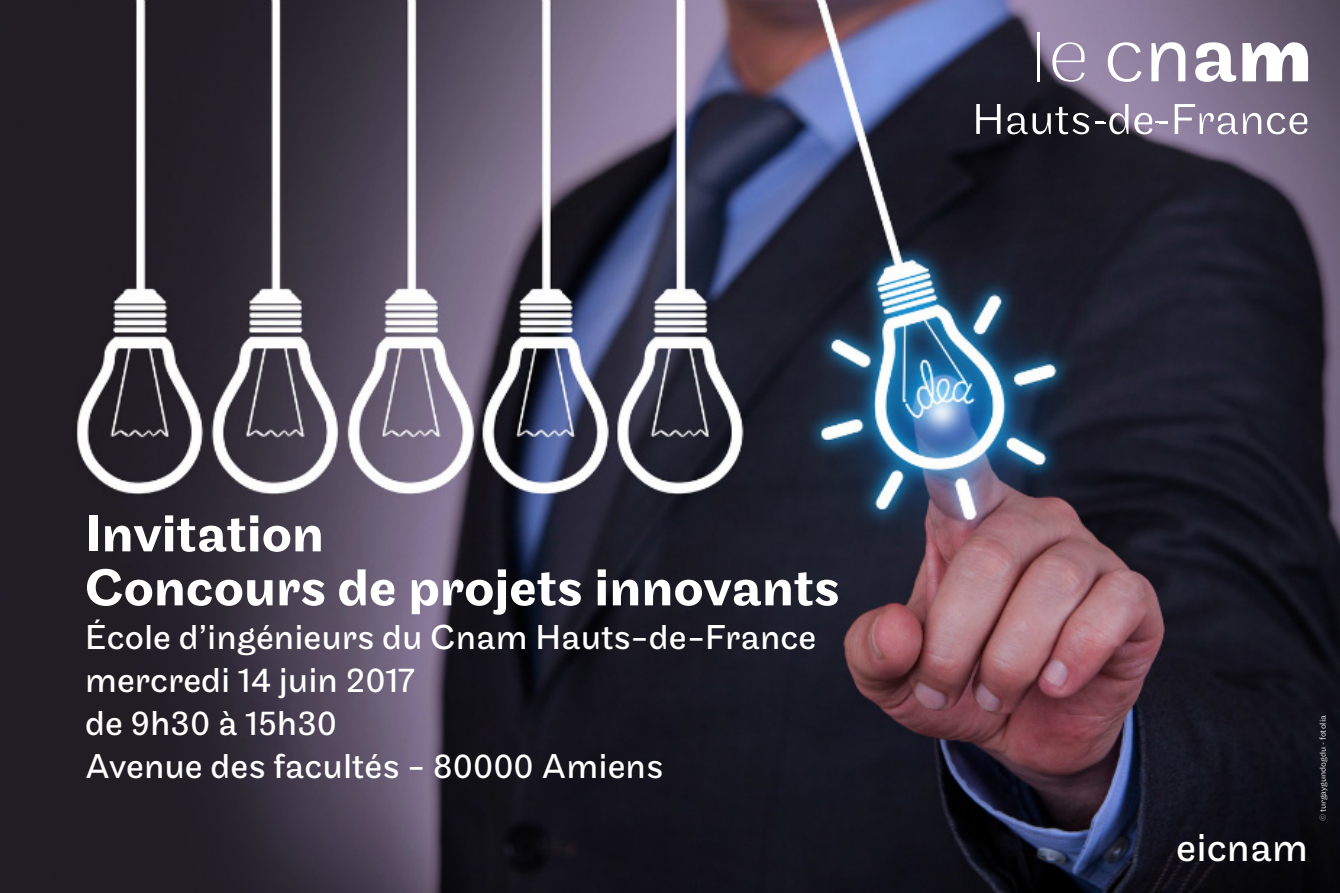
<style>
.page{position:relative;width:1340px;height:893px;background:#fff}
.page>*{position:absolute;margin:0;border:0;box-sizing:border-box;transform-origin:0 0}
.t1{font:500 54px/54px "Maple";color:#fff}
.t2{font:40.5px "Maple";color:#fff}
.t3{font:36px/43.2px "Maple";color:#fff}
.t4{font:300 9px "Maple";color:#fff}
</style>
<div class="page">
<img style="left:0;top:0;width:1339px;height:893px">
<svg style="left:976px;top:104px;width:24px;height:30px"></svg>
<svg style="left:1174px;top:104px;width:63px;height:30px"></svg>
<svg style="left:1243px;top:113px;width:64px;height:21px"></svg>
<svg style="left:1052px;top:42px;width:32px;height:40px"></svg>
<hr style="left:1037px;top:32px;width:3px;height:49px;background:#fff">
<svg style="left:1107px;top:42px;width:34px;height:40px"></svg>
<svg style="left:1151px;top:42px;width:34px;height:39px"></svg>
<svg style="left:1242px;top:42px;width:65px;height:39px"></svg>
<svg style="left:1195px;top:42px;width:41px;height:40px"></svg>
<svg style="left:1007px;top:104px;width:121px;height:30px"></svg>
<svg style="left:1134px;top:113px;width:33px;height:21px"></svg>
<h1 class="t1" style="left:85px;top:508px;width:756px">Invitation<br>Concours de projets innovants</h1>
<p class="t3" style="left:85px;top:616px;width:732px">École d’ingénieurs du Cnam Hauts-de-France mercredi 14 juin 2017<br>de 9h30 à 15h30<br>Avenue des facultés - 80000 Amiens</p>
<p class="t2" style="left:1176px;top:825px;width:133px">eicnam</p>
<p class="t4" style="left:1317px;top:821px;width:108px;rotate:-90deg">© turgaygundogdu - fotolia</p>
</div>
